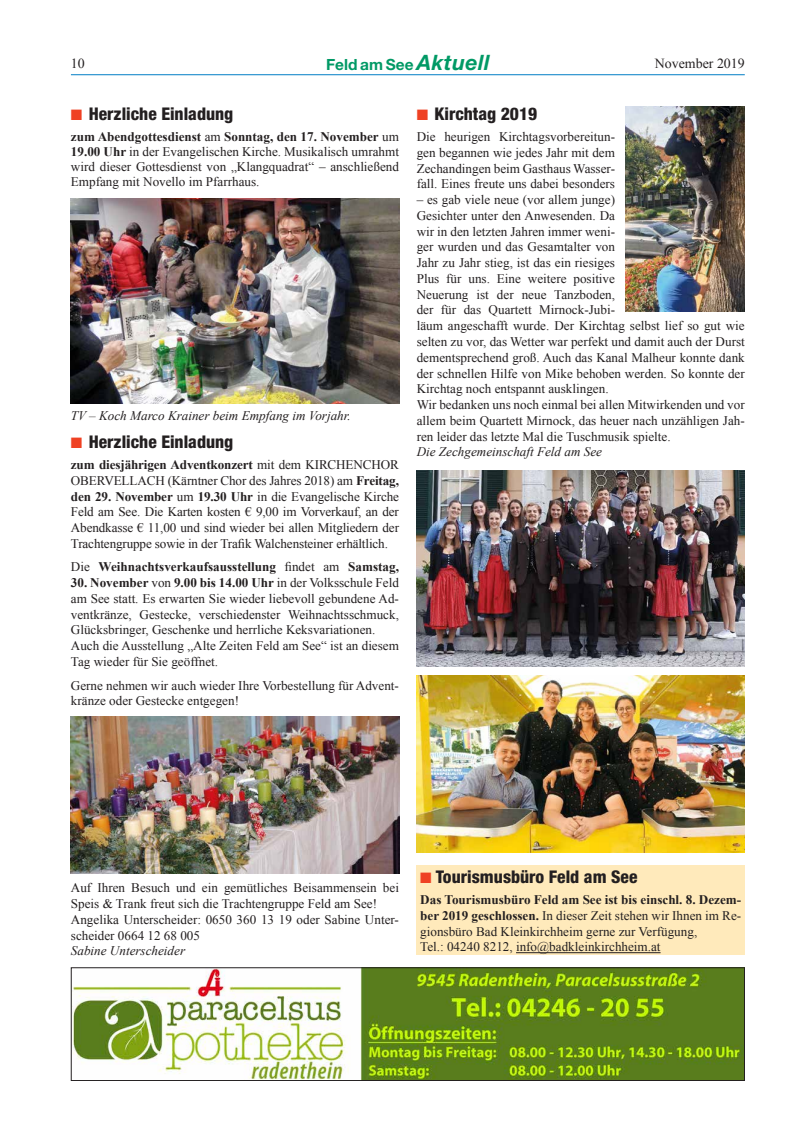
<style>
.page{position:relative;width:798px;height:1134px;background:#fff}
.page>*{position:absolute;margin:0;border:0;box-sizing:border-box;transform-origin:0 0}
.t1{font:800 condensed 17.5px "Helvetica Neue";color:#231f20}
.t2{font:700 15.38px "Helvetica Neue";color:#009965}
.t3{font:13.88px "Times New Roman";color:#231f20}
.t4{font:13.12px/15.8px "Times New Roman";color:#231f20}
.t5{font:italic 13.12px "Times New Roman";color:#231f20}
.t6{font:700 13.12px "Times New Roman";color:#231f20}
.s1{font-style:italic;font-size:21.25px}
.s2{color:#ef4123}
.s3{font-weight:700}
.s4{font-weight:400}
</style>
<div class="page">
<hr style="left:71px;top:74px;width:673px;height:1px;background:#007dc5">
<div style="left:416px;top:865px;width:328px;height:90px;background:#ffeabb"></div>
<hr style="left:516px;top:952px;width:144px;height:1px;background:#231f20">
<img style="left:71px;top:198px;width:328px;height:206px">
<img style="left:71px;top:716px;width:328px;height:158px">
<img style="left:73px;top:969px;width:669px;height:110px">
<div style="left:71px;top:967px;width:673px;height:114px;border:1px solid #231f20"></div>
<img style="left:416px;top:470px;width:328px;height:196px">
<img style="left:416px;top:675px;width:328px;height:178px">
<img style="left:625px;top:106px;width:119px;height:206px">
<p class="t3" style="left:71px;top:54px;width:15px">10</p>
<p class="t2" style="left:326px;top:55px;width:165px">Feld am See <span class="s1">Aktuell</span></p>
<p class="t3" style="left:654px;top:54px;width:91px">November 2019</p>
<h1 class="t1" style="left:71px;top:103px;width:164px"><span class="s2">■</span> Herzliche Einladung</h1>
<p class="t4" style="left:71px;top:128px;width:329px;line-height:15.1px;text-align:justify"><span class="s3">zum Abendgottesdienst</span> am <span class="s3">Sonntag, den 17. November</span> um <span class="s3">19.00 Uhr</span> in der Evangelischen Kirche. Musikalisch umrahmt wird dieser Gottesdienst von „Klangquadrat“ – anschließend Empfang mit Novello im Pfarrhaus.</p>
<p class="t5" style="left:71px;top:407px;width:281px">TV – Koch Marco Krainer beim Empfang im Vorjahr.</p>
<h1 class="t1" style="left:71px;top:431px;width:164px"><span class="s2">■</span> Herzliche Einladung</h1>
<p class="t4" style="left:71px;top:456px;width:329px;text-align:justify"><span class="s3">zum diesjährigen Adventkonzert</span> mit dem KIRCHENCHOR OBERVELLACH (Kärntner Chor des Jahres 2018) am <span class="s3">Freitag, den 29. November</span> um <span class="s3">19.30 Uhr</span> in die Evangelische Kirche Feld am See. Die Karten kosten € 9,00 im Vorverkauf, an der Abendkasse € 11,00 und sind wieder bei allen Mitgliedern der Trachtengruppe sowie in der Trafik Walchensteiner erhältlich.</p>
<p class="t6" style="left:71px;top:558px;width:329px"><span class="s4">Die</span> Weihnachtsverkaufsausstellung <span class="s4">findet am</span> Samstag,</p>
<p class="t4" style="left:71px;top:575px;width:329px"><span class="s3">30. November</span> von <span class="s3">9.00 bis 14.00 Uhr</span> in der Volksschule Feld am See statt. Es erwarten Sie wieder liebevoll gebundene Ad&shy;ventkränze, Gestecke, verschiedenster Weihnachtsschmuck, Glücksbringer, Geschenke und herrliche Keksvariationen.<br>Auch die Ausstellung „Alte Zeiten Feld am See“ ist an diesem Tag wieder für Sie geöffnet.</p>
<p class="t4" style="left:71px;top:677px;width:329px">Gerne nehmen wir auch wieder Ihre Vorbestellung für Advent&shy;kränze oder Gestecke entgegen!</p>
<h1 class="t1" style="left:416px;top:103px;width:122px"><span class="s2">■</span> Kirchtag 2019</h1>
<p class="t4" style="left:416px;top:129px;width:200px;text-align:justify">Die heurigen Kirchtagsvorbereitun&shy;gen begannen wie jedes Jahr mit dem Zechandingen beim Gasthaus Wasser&shy;fall. Eines freute uns dabei besonders</p>
<p class="t4" style="left:416px;top:192px;width:329px">– es gab viele neue (vor allem junge)<br>Gesichter unter den Anwesenden. Da<br>wir in den letzten Jahren immer weni-<br>ger wurden und das Gesamtalter von<br>Jahr zu Jahr stieg, ist das ein riesiges<br>Plus für uns. Eine weitere positive<br>Neuerung ist der neue Tanzboden,<br>der für das Quartett Mirnock-Jubi-<br>läum angeschafft wurde. Der Kirchtag selbst lief so gut wie selten zu vor, das Wetter war perfekt und damit auch der Durst dementsprechend groß. Auch das Kanal Malheur konnte dank der schnellen Hilfe von Mike behoben werden. So konnte der Kirchtag noch entspannt ausklingen.<br>Wir bedanken uns noch einmal bei allen Mitwirkenden und vor allem beim Quartett Mirnock, das heuer nach unzähligen Jah&shy;ren leider das letzte Mal die Tuschmusik spielte.</p>
<p class="t5" style="left:416px;top:443px;width:187px">Die Zechgemeinschaft Feld am See</p>
<p class="t4" style="left:71px;top:880px;width:329px">Auf Ihren Besuch und ein gemütliches Beisammensein bei Speis &amp; Trank freut sich die Trachtengruppe Feld am See!<br>Angelika Unterscheider: 0650 360 13 19 oder Sabine Unter&shy;scheider 0664 12 68 005</p>
<p class="t5" style="left:71px;top:942px;width:116px">Sabine Unterscheider</p>
<h1 class="t1" style="left:420px;top:866px;width:218px"><span class="s2">■</span> Tourismusbüro Feld am See</h1>
<p class="t4" style="left:420px;top:891px;width:322px"><span class="s3">Das Tourismusbüro Feld am See ist bis einschl. 8. Dezem&shy;ber 2019 geschlossen.</span> In dieser Zeit stehen wir Ihnen im Re&shy;gionsbüro Bad Kleinkirchheim gerne zur Verfügung,<br>Tel.: 04240 8212, info@badkleinkirchheim.at</p>
</div>
